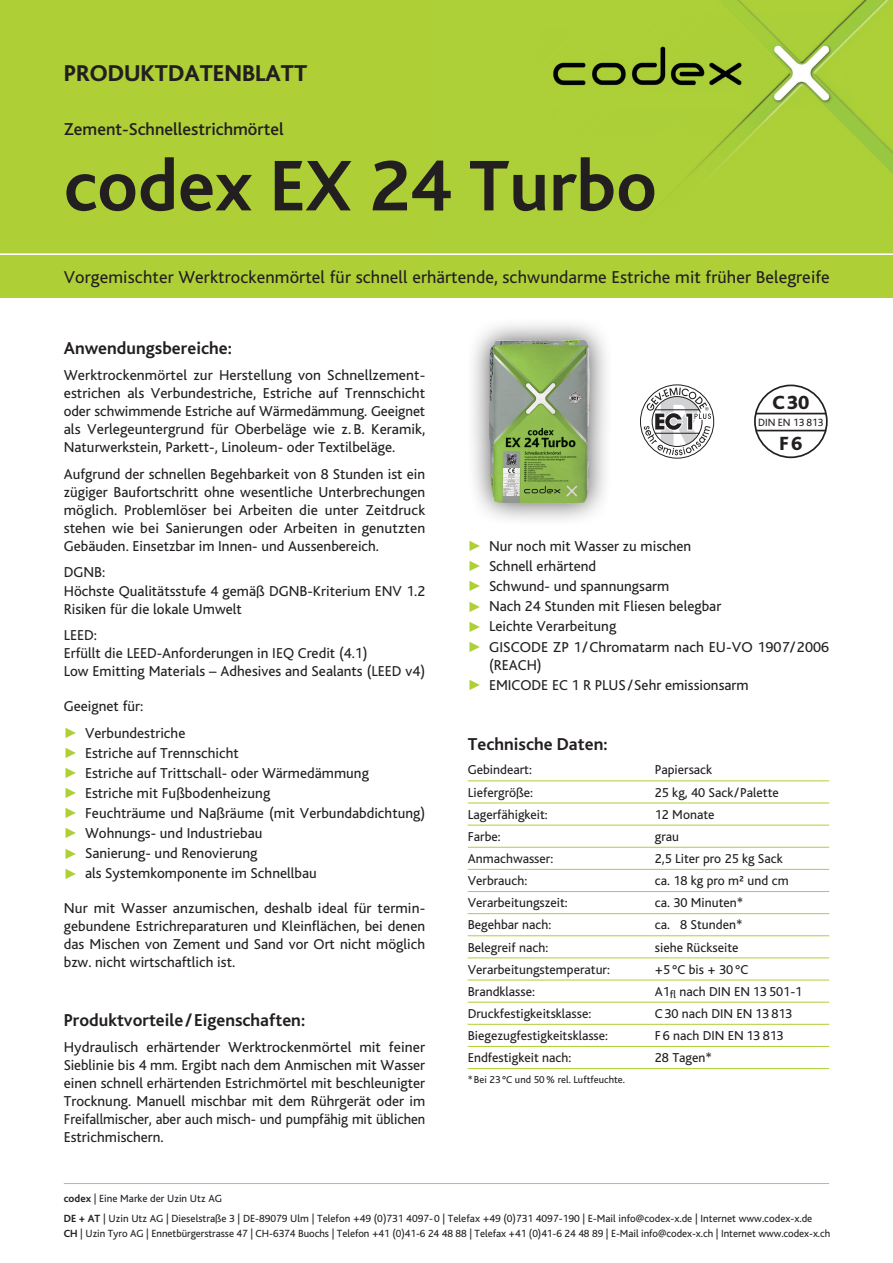
<style>
.page{position:relative;width:893px;height:1263px;background:#fff}
.page>*{position:absolute;margin:0;border:0;box-sizing:border-box;transform-origin:0 0}
.t1{font:700 75px "Bliss";color:#231f20}
.t2{font:800 24px "Bliss";color:#231f20}
.t3{font:800 19.95px/41.1px "Bliss";color:#231f20;text-align:center}
.t4{font:18px "Bliss";letter-spacing:.005em;color:#231f20}
.t5{font:700 18px "Bliss";color:#231f20}
.t6{font:500 18px "Bliss";color:#231f20}
.t7{font:15px/18px "Bliss";color:#231f20;text-align:justify}
.t8{font:13.5px "Bliss";color:#231f20}
.t9{font:10.95px "Bliss";color:#231f20}
.t10{font:10.8px/19.6px "Bliss";color:#231f20}
.t11{font:10.5px "Bliss";color:#231f20}
.s1{color:#aed036}
.s2{font-weight:700}
</style>
<div class="page">
<div style="left:0;top:0;width:893px;height:255px;background:#aed036"></div>
<img style="left:553px;top:0;width:340px;height:177px">
<hr style="left:0;top:253px;width:893px;height:2px;background:#fff">
<hr style="left:64px;top:1183px;width:765px;height:1px;background:#aed036">
<div style="left:0;top:255px;width:893px;height:43px;background:#aed036"></div>
<hr style="left:468px;top:780px;width:361px;height:1px;background:#aed036">
<hr style="left:468px;top:802px;width:361px;height:1px;background:#aed036">
<hr style="left:468px;top:825px;width:361px;height:1px;background:#aed036">
<hr style="left:468px;top:847px;width:361px;height:1px;background:#aed036">
<hr style="left:468px;top:869px;width:361px;height:1px;background:#aed036">
<hr style="left:468px;top:891px;width:361px;height:1px;background:#aed036">
<hr style="left:468px;top:913px;width:361px;height:1px;background:#aed036">
<hr style="left:468px;top:935px;width:361px;height:1px;background:#aed036">
<hr style="left:468px;top:957px;width:361px;height:1px;background:#aed036">
<hr style="left:468px;top:979px;width:361px;height:1px;background:#aed036">
<hr style="left:468px;top:1002px;width:361px;height:1px;background:#aed036">
<hr style="left:468px;top:1024px;width:361px;height:1px;background:#aed036">
<hr style="left:468px;top:1046px;width:361px;height:1px;background:#aed036">
<hr style="left:468px;top:1068px;width:361px;height:1px;background:#aed036">
<svg style="left:640px;top:384px;width:74px;height:75px"></svg>
<svg style="left:753px;top:383px;width:76px;height:77px"></svg>
<div style="left:754px;top:385px;width:74px;height:73px;border:2px solid #231f20;border-radius:50%"></div>
<hr style="left:755px;top:413px;width:71px;height:1px;background:#231f20">
<hr style="left:756px;top:430px;width:70px;height:1px;background:#231f20">
<div style="left:465px;top:316px;width:148px;height:211px;background:#231f20;opacity:.75"></div>
<img style="left:489px;top:340px;width:101px;height:163px">
<h2 class="t2" style="left:64px;top:61px;width:245px">PRODUKTDATENBLATT</h2>
<p class="t6" style="left:64px;top:119px;width:221px">Zement-Schnellestrichmörtel</p>
<h1 class="t1" style="left:64px;top:147px;width:595px">codex EX 24 Turbo</h1>
<p class="t4" style="left:64px;top:268px;width:768px">Vorgemischter Werktrockenmörtel für schnell erhärtende, schwundarme Estriche mit früher Belegreife</p>
<p class="t5" style="left:64px;top:339px;width:170px">Anwendungsbereiche:</p>
<p class="t7" style="left:64px;top:367px;width:363px">Werktrockenmörtel zur Herstellung von Schnellzement&shy;estrichen als Verbundestriche, Estriche auf Trennschicht oder schwimmende Estriche auf Wärmedämmung. Geeignet als Verlegeuntergrund für Oberbeläge wie z. B. Keramik, Naturwerkstein, Parkett-, Linoleum- oder Textilbeläge.</p>
<p class="t7" style="left:64px;top:465px;width:363px">Aufgrund der schnellen Begehbarkeit von 8 Stunden ist ein zügiger Baufortschritt ohne wesentliche Unterbrechungen möglich. Problemlöser bei Arbeiten die unter Zeitdruck stehen wie bei Sanierungen oder Arbeiten in genutzten Gebäuden. Einsetzbar im Innen- und Aussenbereich.</p>
<p class="t7" style="left:64px;top:564px;width:363px;text-align:left">DGNB:<br>Höchste Qualitätsstufe 4 gemäß DGNB-Kriterium ENV 1.2<br>Risiken für die lokale Umwelt</p>
<p class="t7" style="left:64px;top:626px;width:363px;text-align:left">LEED:<br>Erfüllt die LEED-Anforderungen in IEQ Credit (4.1)<br>Low Emitting Materials – Adhesives and Sealants (LEED v4)</p>
<p class="t7" style="left:64px;top:697px;width:81px">Geeignet für:</p>
<p class="t7" style="left:64px;top:724px;width:123px"><span class="s1">✓</span> Verbundestriche</p>
<p class="t7" style="left:64px;top:744px;width:177px"><span class="s1">✓</span> Estriche auf Trennschicht</p>
<p class="t7" style="left:64px;top:764px;width:307px"><span class="s1">✓</span> Estriche auf Trittschall- oder Wärmedämmung</p>
<p class="t7" style="left:64px;top:784px;width:208px"><span class="s1">✓</span> Estriche mit Fußbodenheizung</p>
<p class="t7" style="left:64px;top:804px;width:363px"><span class="s1">✓</span> Feuchträume und Naßräume (mit Verbundabdichtung)</p>
<p class="t7" style="left:64px;top:824px;width:200px"><span class="s1">✓</span> Wohnungs- und Industriebau</p>
<p class="t7" style="left:64px;top:845px;width:195px"><span class="s1">✓</span> Sanierung- und Renovierung</p>
<p class="t7" style="left:64px;top:865px;width:255px"><span class="s1">✓</span> als Systemkomponente im Schnellbau</p>
<p class="t7" style="left:64px;top:900px;width:363px">Nur mit Wasser anzumischen, deshalb ideal für termin&shy;gebundene Estrichreparaturen und Kleinflächen, bei denen das Mischen von Zement und Sand vor Ort nicht möglich bzw. nicht wirtschaftlich ist.</p>
<p class="t5" style="left:64px;top:1010px;width:243px">Produktvorteile/Eigenschaften:</p>
<p class="t7" style="left:64px;top:1039px;width:363px">Hydraulisch erhärtender Werktrockenmörtel mit feiner Sieblinie bis 4 mm. Ergibt nach dem Anmischen mit Wasser einen schnell erhärtenden Estrichmörtel mit beschleunigter Trocknung. Manuell mischbar mit dem Rührgerät oder im Freifallmischer, aber auch misch- und pumpfähig mit üblichen Estrichmischern.</p>
<h3 class="t3" style="left:772px;top:382px;width:38px">C30<br>F6</h3>
<p class="t9" style="left:758px;top:417px;width:67px">DIN EN 13 813</p>
<p class="t7" style="left:468px;top:537px;width:225px"><span class="s1">✓</span> Nur noch mit Wasser zu mischen</p>
<p class="t7" style="left:468px;top:557px;width:130px"><span class="s1">✓</span> Schnell erhärtend</p>
<p class="t7" style="left:468px;top:577px;width:203px"><span class="s1">✓</span> Schwund- und spannungsarm</p>
<p class="t7" style="left:468px;top:598px;width:255px"><span class="s1">✓</span> Nach 24 Stunden mit Fliesen belegbar</p>
<p class="t7" style="left:468px;top:618px;width:150px"><span class="s1">✓</span> Leichte Verarbeitung</p>
<p class="t7" style="left:489px;top:638px;width:342px;text-indent:-21px"><span class="s1">✓</span> GISCODE ZP 1/Chromatarm nach EU-VO 1907/2006 (REACH)</p>
<p class="t7" style="left:468px;top:676px;width:282px"><span class="s1">✓</span> EMICODE EC 1 R PLUS/Sehr emissionsarm</p>
<p class="t5" style="left:468px;top:735px;width:141px">Technische Daten:</p>
<p class="t8" style="left:468px;top:763px;width:66px">Gebindeart:</p>
<p class="t8" style="left:655px;top:763px;width:59px">Papiersack</p>
<p class="t8" style="left:468px;top:785px;width:67px">Liefergröße:</p>
<p class="t8" style="left:655px;top:785px;width:126px">25 kg, 40 Sack/Palette</p>
<p class="t8" style="left:468px;top:807px;width:82px">Lagerfähigkeit:</p>
<p class="t8" style="left:655px;top:807px;width:61px">12 Monate</p>
<p class="t8" style="left:468px;top:829px;width:35px">Farbe:</p>
<p class="t8" style="left:655px;top:829px;width:26px">grau</p>
<p class="t8" style="left:468px;top:851px;width:87px">Anmachwasser:</p>
<p class="t8" style="left:655px;top:851px;width:130px">2,5 Liter pro 25 kg Sack</p>
<p class="t8" style="left:468px;top:874px;width:61px">Verbrauch:</p>
<p class="t8" style="left:655px;top:874px;width:135px">ca. 18 kg pro m² und cm</p>
<p class="t8" style="left:468px;top:896px;width:101px">Verarbeitungszeit:</p>
<p class="t8" style="left:655px;top:896px;width:90px">ca. 30 Minuten*</p>
<p class="t8" style="left:468px;top:918px;width:85px">Begehbar nach:</p>
<p class="t8" style="left:655px;top:918px;width:89px">ca. 8 Stunden*</p>
<p class="t8" style="left:468px;top:940px;width:82px">Belegreif nach:</p>
<p class="t8" style="left:655px;top:940px;width:85px">siehe Rückseite</p>
<p class="t8" style="left:468px;top:962px;width:144px">Verarbeitungstemperatur:</p>
<p class="t8" style="left:655px;top:962px;width:95px">+5 °C bis + 30 °C</p>
<p class="t8" style="left:468px;top:984px;width:69px">Brandklasse:</p>
<p class="t8" style="left:655px;top:984px;width:149px">A1<sub>fl</sub> nach DIN EN 13 501-1</p>
<p class="t8" style="left:468px;top:1006px;width:125px">Druckfestigkeitsklasse:</p>
<p class="t8" style="left:655px;top:1006px;width:139px">C 30 nach DIN EN 13 813</p>
<p class="t8" style="left:468px;top:1028px;width:142px">Biegezugfestigkeitsklasse:</p>
<p class="t8" style="left:655px;top:1028px;width:130px">F 6 nach DIN EN 13 813</p>
<p class="t8" style="left:468px;top:1051px;width:105px">Endfestigkeit nach:</p>
<p class="t8" style="left:655px;top:1051px;width:59px">28 Tagen*</p>
<p class="t11" style="left:468px;top:1074px;width:159px">*Bei 23 °C und 50 % rel. Luftfeuchte.</p>
<p class="t10" style="left:64px;top:1189px;width:750px"><span class="s2">codex</span> | Eine Marke der Uzin Utz AG<br><span class="s2">DE + AT</span> | Uzin Utz AG | Dieselstraße 3 | DE-89079 Ulm | Telefon +49 (0)731 4097-0 | Telefax +49 (0)731 4097-190 | E-Mail info@codex-x.de | Internet www.codex-x.de</p>
<p class="t10" style="left:64px;top:1224px;width:768px"><span class="s2">CH</span> | Uzin Tyro AG | Ennetbürgerstrasse 47 | CH-6374 Buochs | Telefon +41 (0)41-6 24 48 88 | Telefax +41 (0)41-6 24 48 89 | E-Mail info@codex-x.ch | Internet www.codex-x.ch</p>
</div>
